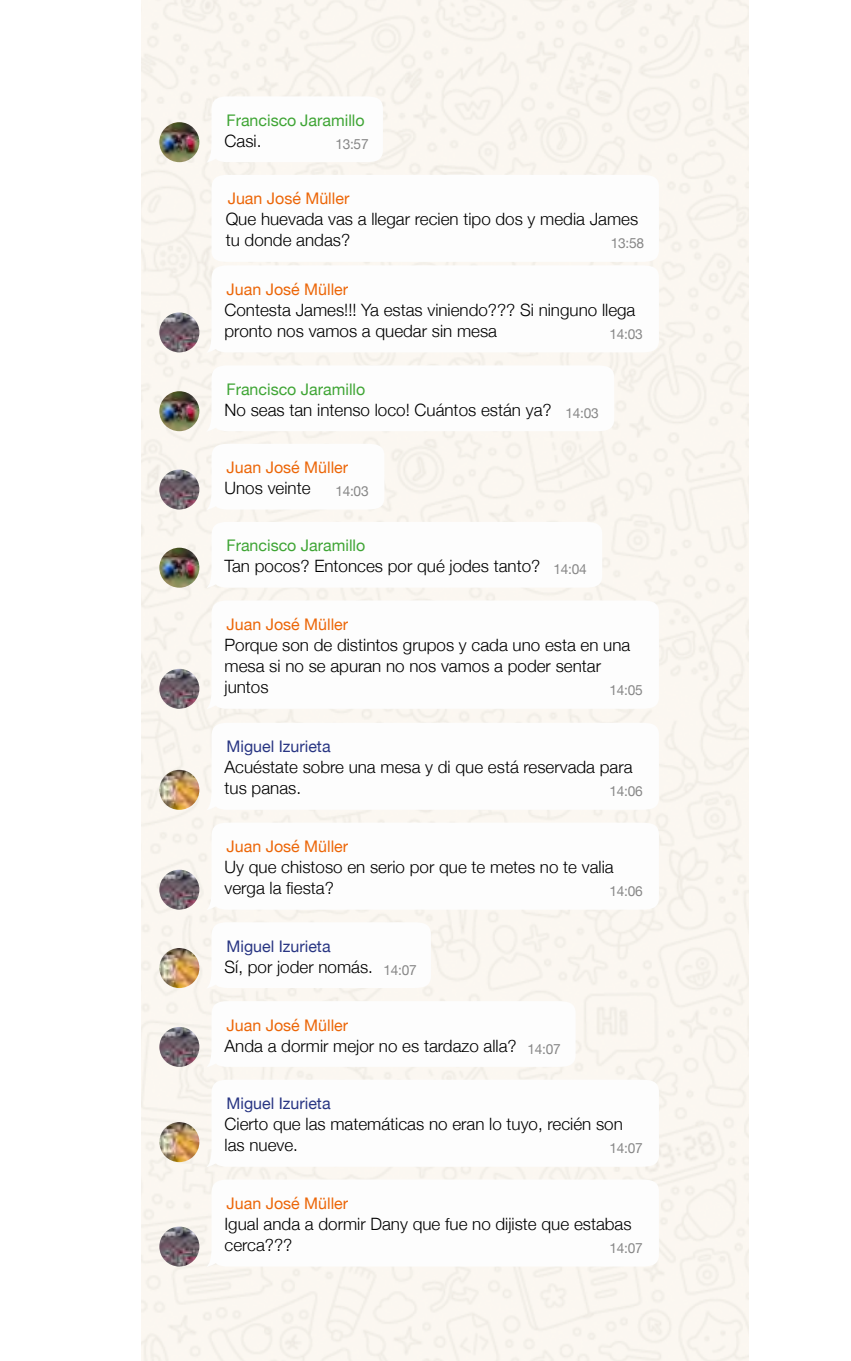
<style>
.page{position:relative;width:851px;height:1361px;background:#fff}
.page>*{position:absolute;margin:0;border:0;box-sizing:border-box;transform-origin:0 0}
.t1{font:300 17px/21px "Helvetica Neue";color:#000}
.t2{font:16px "Helvetica Neue";color:#ec6608}
.t3{font:16px "Helvetica Neue";color:#3fa535}
.t4{font:16px "Helvetica Neue";color:#283583}
.t5{font:14px "Helvetica Neue";letter-spacing:-.02em;color:#878787}
</style>
<div class="page">
<img style="left:142px;top:0;width:606px;height:1361px">
<img style="left:159px;top:122px;width:40px;height:40px;border-radius:20px">
<svg style="left:206px;top:96px;width:177px;height:67px"></svg>
<img style="left:159px;top:312px;width:40px;height:40px;border-radius:20px">
<svg style="left:206px;top:175px;width:453px;height:178px"></svg>
<img style="left:159px;top:391px;width:40px;height:40px;border-radius:20px">
<svg style="left:206px;top:365px;width:408px;height:67px"></svg>
<img style="left:159px;top:469px;width:40px;height:40px;border-radius:20px">
<svg style="left:206px;top:444px;width:178px;height:66px"></svg>
<img style="left:159px;top:548px;width:40px;height:40px;border-radius:20px">
<svg style="left:206px;top:522px;width:396px;height:66px"></svg>
<img style="left:159px;top:669px;width:40px;height:40px;border-radius:20px">
<svg style="left:206px;top:600px;width:453px;height:109px"></svg>
<img style="left:159px;top:770px;width:40px;height:40px;border-radius:20px">
<svg style="left:206px;top:723px;width:453px;height:87px"></svg>
<img style="left:159px;top:869px;width:40px;height:40px;border-radius:20px">
<svg style="left:206px;top:822px;width:453px;height:88px"></svg>
<img style="left:159px;top:948px;width:40px;height:40px;border-radius:20px">
<svg style="left:206px;top:922px;width:225px;height:66px"></svg>
<img style="left:159px;top:1027px;width:40px;height:40px;border-radius:20px">
<svg style="left:206px;top:1001px;width:369px;height:66px"></svg>
<img style="left:159px;top:1122px;width:40px;height:40px;border-radius:20px">
<svg style="left:206px;top:1079px;width:453px;height:88px"></svg>
<img style="left:159px;top:1226px;width:40px;height:40px;border-radius:20px">
<svg style="left:206px;top:1179px;width:453px;height:88px"></svg>
<p class="t3" style="left:226px;top:109px;width:140px">Francisco Jaramillo</p>
<p class="t1" style="left:224px;top:129px;width:38px">Casi.</p>
<p class="t5" style="left:335px;top:134px;width:35px">13:57</p>
<p class="t2" style="left:228px;top:187px;width:123px">Juan José Müller</p>
<p class="t1" style="left:226px;top:207px;width:414px">Que huevada vas a llegar recien tipo dos y media James tu donde andas?</p>
<p class="t5" style="left:610px;top:233px;width:35px">13:58</p>
<p class="t2" style="left:226px;top:278px;width:123px">Juan José Müller</p>
<p class="t1" style="left:224px;top:298px;width:412px">Contesta James!!! Ya estas viniendo??? Si ninguno llega pronto nos vamos a quedar sin mesa</p>
<p class="t5" style="left:609px;top:324px;width:35px">14:03</p>
<p class="t3" style="left:226px;top:378px;width:140px">Francisco Jaramillo</p>
<p class="t1" style="left:224px;top:398px;width:375px">No seas tan intenso loco! Cuántos están ya? <sub>14:03</sub></p>
<p class="t2" style="left:226px;top:456px;width:123px">Juan José Müller</p>
<p class="t1" style="left:224px;top:476px;width:87px">Unos veinte</p>
<p class="t5" style="left:335px;top:481px;width:35px">14:03</p>
<p class="t3" style="left:226px;top:534px;width:140px">Francisco Jaramillo</p>
<p class="t1" style="left:224px;top:554px;width:363px">Tan pocos? Entonces por qué jodes tanto? <sub>14:04</sub></p>
<p class="t2" style="left:226px;top:613px;width:123px">Juan José Müller</p>
<p class="t1" style="left:224px;top:633px;width:407px">Porque son de distintos grupos y cada uno esta en una mesa si no se apuran no nos vamos a poder sentar juntos</p>
<p class="t5" style="left:609px;top:680px;width:35px">14:05</p>
<p class="t4" style="left:226px;top:735px;width:105px">Miguel Izurieta</p>
<p class="t1" style="left:224px;top:755px;width:409px">Acuéstate sobre una mesa y di que está reservada para tus panas.</p>
<p class="t5" style="left:609px;top:781px;width:35px">14:06</p>
<p class="t2" style="left:226px;top:835px;width:123px">Juan José Müller</p>
<p class="t1" style="left:224px;top:855px;width:390px">Uy que chistoso en serio por que te metes no te valia verga la fiesta?</p>
<p class="t5" style="left:609px;top:881px;width:35px">14:06</p>
<p class="t4" style="left:226px;top:934px;width:105px">Miguel Izurieta</p>
<p class="t1" style="left:224px;top:955px;width:194px">Sí, por joder nomás. <sub>14:07</sub></p>
<p class="t2" style="left:226px;top:1013px;width:123px">Juan José Müller</p>
<p class="t1" style="left:224px;top:1033px;width:337px">Anda a dormir mejor no es tardazo alla? <sub>14:07</sub></p>
<p class="t4" style="left:226px;top:1092px;width:105px">Miguel Izurieta</p>
<p class="t1" style="left:224px;top:1112px;width:400px">Cierto que las matemáticas no eran lo tuyo, recién son las nueve.</p>
<p class="t5" style="left:609px;top:1138px;width:35px">14:07</p>
<p class="t2" style="left:226px;top:1191px;width:123px">Juan José Müller</p>
<p class="t1" style="left:224px;top:1212px;width:408px">Igual anda a dormir Dany que fue no dijiste que estabas cerca???</p>
<p class="t5" style="left:609px;top:1238px;width:35px">14:07</p>
</div>
